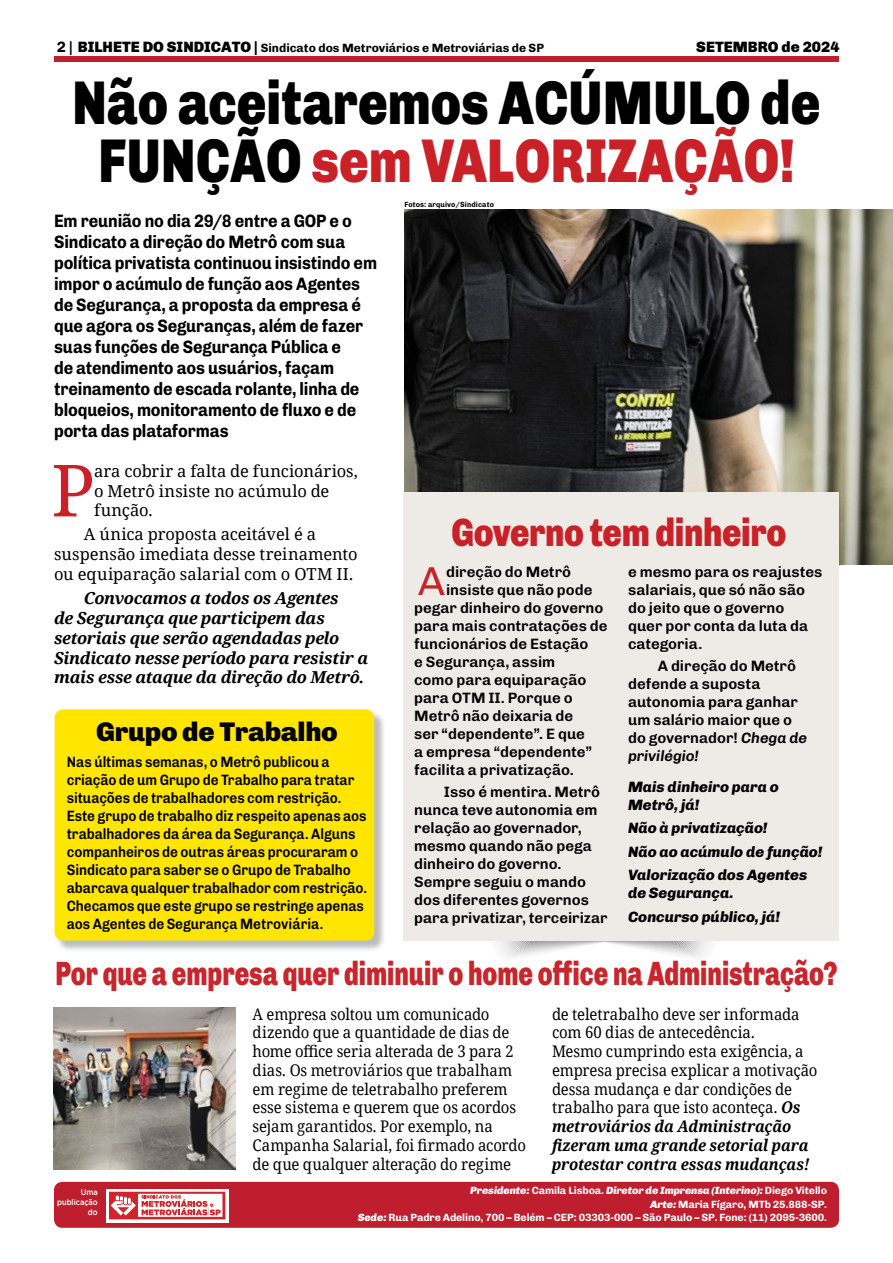
<style>
.page{position:relative;width:893px;height:1263px;background:#fff}
.page>*{position:absolute;margin:0;border:0;box-sizing:border-box;transform-origin:0 0}
.t1{font:72px "Droid Serif";color:#c92127}
.t2{font:900 61.8px/58.5px "Chivo";letter-spacing:.01em;color:#000;text-align:center;scale:.8 1}
.t3{font:41.25px "Chivo";color:#c92128}
.t4{font:900 39.6px "Chivo";letter-spacing:-.015em;color:#c92127;scale:.82 1}
.t5{font:900 33.75px "Chivo";color:#c9252c;scale:.72 1}
.t6{font:900 27px "Chivo";letter-spacing:-.01em;color:#000}
.t7{font:700 18px/21px "Chivo";letter-spacing:-.01em;color:#000;scale:.9 1}
.t8{font:16.5px/19.8px "Droid Serif";color:#000}
.t9{font:italic 700 16.5px/19.8px "Droid Serif";letter-spacing:-.02em;color:#000}
.t10{font:16.05px/18.8px "Droid Serif";letter-spacing:-.005em;color:#000;scale:.93 1}
.t11{font:600 15px/18px "Chivo";letter-spacing:-.005em;color:#000}
.t12{font:600 15px/18px "Chivo";letter-spacing:-.005em;color:#000;scale:.9 1}
.t13{font:italic 500 15px/23.5px "Chivo";color:#000}
.t14{font:900 15px "Chivo";color:#000}
.t15{font:700 12px "Chivo";color:#000}
.t16{font:700 10.5px/13.5px "Chivo";letter-spacing:-.01em;color:#fff;text-align:right}
.t17{font:500 8.25px/9.9px "Gotham";letter-spacing:-.005em;color:#fff;text-align:right;scale:.9 1}
.t18{font:700 7.5px "Chivo";letter-spacing:.015em;color:#000;scale:.95 1}
.s1{font-size:15px}
.s2{font-weight:900;font-size:15px}
.s3{color:#c92127}
.s4{font-style:italic}
.s5{font-weight:700;font-style:italic}
.s6{font-weight:900;font-style:italic}
</style>
<div class="page">
<img style="left:56px;top:712px;width:328px;height:238px">
<div style="left:55px;top:709px;width:319px;height:231px;background:#ffe500;border-radius:9px"></div>
<svg style="left:500px;top:941px;width:209px;height:17px"></svg>
<div style="left:54px;top:56px;width:785px;height:6px;background:#be1e2d"></div>
<div style="left:54px;top:1182px;width:785px;height:46px;background:#be1e2d;border-radius:8px"></div>
<svg style="left:106px;top:1189px;width:122px;height:33px"></svg>
<svg style="left:109px;top:1192px;width:116px;height:27px;background:#e78d90"></svg>
<img style="left:405px;top:209px;width:488px;height:356px">
<div style="left:404px;top:493px;width:435px;height:448px;background:#eeebe6"></div>
<img style="left:54px;top:1007px;width:181px;height:162px">
<p class="t15" style="left:57px;top:38px;width:489px"><span class="s1">2 |</span> <span class="s2">BILHETE DO SINDICATO |</span> Sindicato dos Metroviários e Metroviárias de SP</p>
<p class="t14" style="left:696px;top:35px;width:145px">SETEMBRO de 2024</p>
<h2 class="t2" style="left:72px;top:71px;width:937px">Não aceitaremos ACÚMULO de<br>FUNÇÃO <span class="s3">sem VALORIZAÇÃO!</span></h2>
<p class="t7" style="left:54px;top:210px;width:360px">Em reunião no dia 29/8 entre a GOP e o Sindicato a direção do Metrô com sua política privatista continuou insistindo em impor o acúmulo de função aos Agentes de Segurança, a proposta da empresa é que agora os Seguranças, além de fazer suas funções de Segurança Pública e<br>de atendimento aos usuários, façam treinamento de escada rolante, linha de bloqueios, monitoramento de fluxo e de porta das plataformas</p>
<p class="t18" style="left:404px;top:199px;width:96px">Fotos: arquivo/Sindicato</p>
<h1 class="t1" style="left:51px;top:441px;width:45px">P</h1>
<p class="t8" style="left:94px;top:460px;width:265px">ara cobrir a falta de funcionários, o Metrô insiste no acúmulo de função.</p>
<p class="t8" style="left:54px;top:524px;width:305px;text-indent:30px">A única proposta aceitável é a suspensão imediata desse treinamento ou equiparação salarial com o OTM II.</p>
<p class="t9" style="left:54px;top:588px;width:316px;text-indent:30px">Convocamos a todos os Agentes<br>de Segurança que participem das setoriais que serão agendadas pelo Sindicato nesse período para resistir a mais esse ataque da direção do Metrô.</p>
<h3 class="t4" style="left:452px;top:502px;width:410px">Governo tem dinheiro</h3>
<h3 class="t3" style="left:418px;top:556px;width:28px">A</h3>
<p class="t11" style="left:446px;top:562px;width:127px">direção do Metrô</p>
<p class="t11" style="left:628px;top:562px;width:196px">e mesmo para os reajustes salariais, que só não são do jeito que o governo quer por conta da luta da categoria.</p>
<p class="t11" style="left:628px;top:656px;width:181px;text-indent:30px">A direção do Metrô defende a suposta autonomia para ganhar um salário maior que o do governador! <span class="s4">Chega de privilégio!</span></p>
<p class="t13" style="left:628px;top:777px;width:152px;line-height:18px">Mais dinheiro para o<br>Metrô, já!</p>
<p class="t13" style="left:628px;top:815px;width:196px">Não à privatização!<br>Não ao acúmulo de função!<br>Valorização dos Agentes</p>
<p class="t13" style="left:628px;top:881px;width:154px">de Segurança.<br>Concurso público, já!</p>
<p class="t11" style="left:446px;top:580px;width:148px">insiste que não pode</p>
<p class="t11" style="left:414px;top:598px;width:191px">pegar dinheiro do governo</p>
<p class="t11" style="left:414px;top:616px;width:195px">para mais contratações de</p>
<p class="t11" style="left:414px;top:634px;width:176px">funcionários de Estação</p>
<p class="t11" style="left:414px;top:652px;width:143px">e Segurança, assim</p>
<p class="t11" style="left:414px;top:670px;width:174px">como para equiparação</p>
<p class="t11" style="left:414px;top:688px;width:160px">para OTM II. Porque o</p>
<p class="t11" style="left:414px;top:706px;width:160px">Metrô não deixaria de</p>
<p class="t11" style="left:414px;top:724px;width:172px">ser “dependente”. E que</p>
<p class="t11" style="left:414px;top:742px;width:180px">a empresa “dependente”</p>
<p class="t11" style="left:414px;top:760px;width:161px">facilita a privatização.</p>
<p class="t11" style="left:414px;top:782px;width:195px;text-indent:30px">Isso é mentira. Metrô nunca teve autonomia em relação ao governador, mesmo quando não pega dinheiro do governo.<br>Sempre seguiu o mando dos diferentes governos para privatizar, terceirizar</p>
<h3 class="t6" style="left:96px;top:710px;width:243px">Grupo de Trabalho</h3>
<p class="t12" style="left:67px;top:752px;width:335px">Nas últimas semanas, o Metrô publicou a criação de um Grupo de Trabalho para tratar situações de trabalhadores com restrição.<br>Este grupo de trabalho diz respeito apenas aos trabalhadores da área da Segurança. Alguns companheiros de outras áreas procuraram o Sindicato para saber se o Grupo de Trabalho abarcava qualquer trabalhador com restrição.<br>Checamos que este grupo se restringe apenas aos Agentes de Segurança Metroviária.</p>
<h3 class="t5" style="left:55px;top:948px;width:1087px">Por que a empresa quer diminuir o home office na Administração?</h3>
<p class="t10" style="left:253px;top:1004px;width:296px">A empresa soltou um comunicado dizendo que a quantidade de dias de home office seria alterada de 3 para 2 dias. Os metroviários que trabalham em regime de teletrabalho preferem esse sistema e querem que os acordos sejam garantidos. Por exemplo, na Campanha Salarial, foi firmado acordo de que qualquer alteração do regime</p>
<p class="t10" style="left:552px;top:1004px;width:287px">de teletrabalho deve ser informada com 60 dias de antecedência.<br>Mesmo cumprindo esta exigência, a empresa precisa explicar a motivação dessa mudança e dar condições de trabalho para que isto aconteça. <span class="s5">Os metroviários da Administração fizeram uma grande setorial para protestar contra essas mudanças!</span></p>
<p class="t17" style="left:57px;top:1187px;width:47px">Uma publicação do</p>
<p class="t16" style="left:358px;top:1183px;width:471px"><span class="s6">Presidente:</span> Camila Lisboa. <span class="s6">Diretor de Imprensa (Interino):</span> Diego Vitello<br><span class="s6">Arte:</span> Maria Fígaro, MTb 25.888-SP.<br><span class="s6">Sede:</span> Rua Padre Adelino, 700 – Belém – CEP: 03303-000 – São Paulo – SP. Fone: (11) 2095-3600.</p>
</div>
